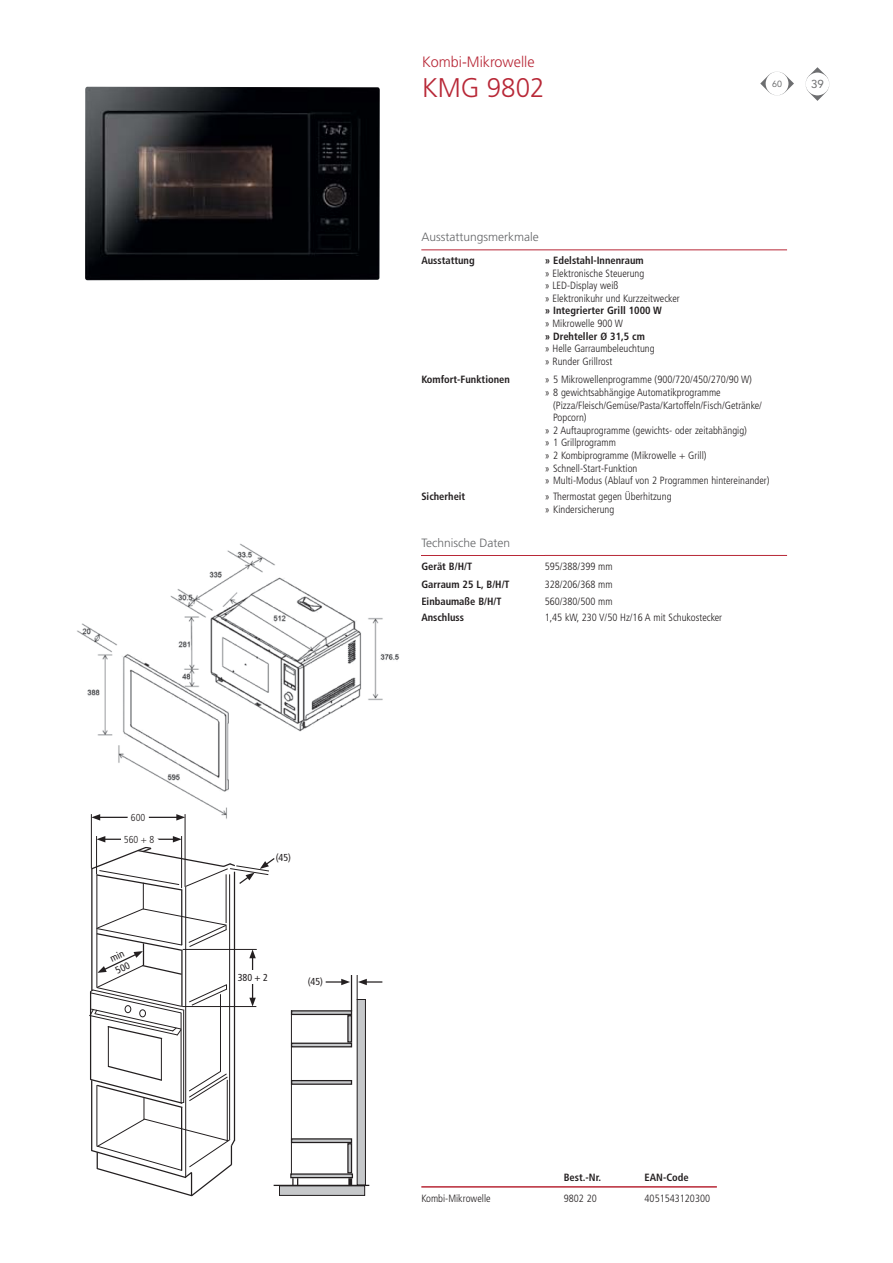
<style>
.page{position:relative;width:893px;height:1263px;background:#fff}
.page>*{position:absolute;margin:0;border:0;box-sizing:border-box;transform-origin:0 0}
.t1{font:300 27px "Frutiger LT Std";color:#b82837;scale:.96 1}
.t2{font:300 15px "Frutiger LT Std";color:#b82837;scale:.96 1}
.t3{font:300 12px "Frutiger LT Std";color:#636466}
.t4{font:11.55px "Avenir";color:#6d6e70}
.t5{font:300 condensed 10.5px/12.6px "Frutiger LT Std";color:#231f20}
.t6{font:700 condensed 10.5px "Frutiger LT Std";color:#231f20}
.t7{font:condensed 10.05px/12.6px "Frutiger LT Std";color:#231f20}
.t8{font:300 condensed 10.05px "Frutiger LT Std";color:#231f20}
.t9{font:8.85px "Avenir";color:#6d6e70}
</style>
<div class="page">
<img style="left:85px;top:87px;width:295px;height:193px">
<hr style="left:421px;top:249px;width:366px;height:1px;background:#b82837">
<hr style="left:421px;top:555px;width:123px;height:1px;background:#b82837">
<hr style="left:544px;top:555px;width:243px;height:1px;background:#b82837">
<svg style="left:805px;top:67px;width:24px;height:34px"></svg>
<svg style="left:760px;top:72px;width:34px;height:23px"></svg>
<img style="left:77px;top:543px;width:323px;height:263px">
<hr style="left:234px;top:872px;width:1px;height:269px;background:#231f20">
<hr style="left:229px;top:874px;width:1px;height:266px;background:#231f20">
<hr style="left:185px;top:887px;width:1px;height:290px;background:#231f20">
<hr style="left:220px;top:994px;width:1px;height:78px;background:#231f20">
<hr style="left:90px;top:992px;width:1px;height:88px;background:#231f20">
<hr style="left:183px;top:1010px;width:1px;height:92px;background:#231f20">
<hr style="left:181px;top:1013px;width:1px;height:90px;background:#231f20">
<svg style="left:90px;top:1065px;width:146px;height:132px"></svg>
<hr style="left:161px;top:1039px;width:1px;height:41px;background:#231f20">
<hr style="left:108px;top:1026px;width:1px;height:41px;background:#231f20">
<svg style="left:89px;top:806px;width:202px;height:234px"></svg>
<hr style="left:291px;top:1174px;width:61px;height:4px;background:#c6c8ca">
<div style="left:290px;top:1173px;width:63px;height:5px;border:1px solid #231f20"></div>
<hr style="left:291px;top:1139px;width:60px;height:3px;background:#c6c8ca">
<div style="left:291px;top:1138px;width:61px;height:5px;border:1px solid #231f20"></div>
<hr style="left:291px;top:1081px;width:60px;height:3px;background:#c6c8ca">
<div style="left:291px;top:1080px;width:61px;height:5px;border:1px solid #231f20"></div>
<div style="left:291px;top:1043px;width:61px;height:4px;border:1px solid #231f20"></div>
<hr style="left:291px;top:1011px;width:60px;height:3px;background:#c6c8ca">
<div style="left:291px;top:1010px;width:61px;height:5px;border:1px solid #231f20"></div>
<hr style="left:348px;top:1016px;width:3px;height:26px;background:#c6c8ca">
<div style="left:347px;top:1015px;width:5px;height:28px;border:1px solid #231f20"></div>
<hr style="left:348px;top:1144px;width:3px;height:29px;background:#c6c8ca">
<div style="left:347px;top:1143px;width:5px;height:30px;border:1px solid #231f20"></div>
<div style="left:279px;top:1186px;width:85px;height:9px;background:#c6c8ca"></div>
<div style="left:279px;top:1185px;width:86px;height:11px;border:1px solid #231f20"></div>
<hr style="left:273px;top:1185px;width:96px;height:1px;background:#231f20">
<div style="left:357px;top:1000px;width:8px;height:185px;background:#c6c8ca"></div>
<div style="left:356px;top:999px;width:10px;height:186px;border:1px solid #231f20"></div>
<hr style="left:351px;top:975px;width:1px;height:36px;background:#231f20">
<hr style="left:291px;top:1010px;width:1px;height:164px;background:#231f20">
<svg style="left:292px;top:1178px;width:6px;height:7px"></svg>
<svg style="left:348px;top:1178px;width:4px;height:7px"></svg>
<svg style="left:356px;top:975px;width:26px;height:25px"></svg>
<svg style="left:325px;top:978px;width:25px;height:8px"></svg>
<hr style="left:421px;top:1186px;width:296px;height:2px;background:#b82837">
<p class="t8" style="left:131px;top:813px;width:16px">600</p>
<p class="t8" style="left:124px;top:835px;width:32px">560 + 8</p>
<p class="t7" style="left:108px;top:954px;width:16px;rotate:-26deg">min<br>500</p>
<p class="t7" style="left:276px;top:851px;width:17px">(45)</p>
<p class="t7" style="left:238px;top:971px;width:32px">380 + 2</p>
<p class="t7" style="left:308px;top:975px;width:17px">(45)</p>
<h2 class="t2" style="left:422px;top:53px;width:119px">Kombi-Mikrowelle</h2>
<h1 class="t1" style="left:422px;top:72px;width:129px">KMG 9802</h1>
<p class="t9" style="left:772px;top:80px;width:11px">60</p>
<p class="t4" style="left:811px;top:79px;width:14px">39</p>
<p class="t3" style="left:421px;top:230px;width:119px">Ausstattungsmerkmale</p>
<p class="t6" style="left:421px;top:256px;width:55px">Ausstattung</p>
<p class="t6" style="left:544px;top:256px;width:100px">» Edelstahl-Innenraum</p>
<p class="t5" style="left:544px;top:267px;width:137px">» Elektronische Steuerung<br>» LED-Display weiß<br>» Elektronikuhr und Kurzzeitwecker</p>
<p class="t6" style="left:544px;top:306px;width:119px">» Integrierter Grill 1000 W</p>
<p class="t5" style="left:544px;top:318px;width:80px">» Mikrowelle 900 W</p>
<p class="t6" style="left:544px;top:332px;width:102px">» Drehteller Ø 31,5 cm</p>
<p class="t5" style="left:544px;top:343px;width:111px">» Helle Garraumbeleuchtung » Runder Grillrost</p>
<p class="t6" style="left:421px;top:375px;width:90px">Komfort-Funktionen</p>
<p class="t5" style="left:544px;top:374px;width:209px">» 5 Mikrowellenprogramme (900/720/450/270/90 W) » 8 gewichtsabhängige Automatikprogramme</p>
<p class="t5" style="left:553px;top:399px;width:210px">(Pizza/Fleisch/Gemüse/Pasta/Kartoffeln/Fisch/Getränke/</p>
<p class="t5" style="left:553px;top:412px;width:35px">Popcorn)</p>
<p class="t5" style="left:544px;top:424px;width:204px">» 2 Auftauprogramme (gewichts- oder zeitabhängig)</p>
<p class="t5" style="left:544px;top:437px;width:73px">» 1 Grillprogramm</p>
<p class="t5" style="left:544px;top:449px;width:163px">» 2 Kombiprogramme (Mikrowelle + Grill)</p>
<p class="t5" style="left:544px;top:462px;width:94px">» Schnell-Start-Funktion</p>
<p class="t5" style="left:544px;top:475px;width:226px">» Multi-Modus (Ablauf von 2 Programmen hintereinander)</p>
<p class="t6" style="left:421px;top:492px;width:45px">Sicherheit</p>
<p class="t5" style="left:544px;top:491px;width:128px">» Thermostat gegen Überhitzung » Kindersicherung</p>
<p class="t3" style="left:421px;top:536px;width:90px">Technische Daten</p>
<p class="t6" style="left:421px;top:562px;width:52px">Gerät B/H/T</p>
<p class="t5" style="left:544px;top:560px;width:69px">595/388/399 mm</p>
<p class="t6" style="left:421px;top:580px;width:90px">Garraum 25 L, B/H/T</p>
<p class="t5" style="left:544px;top:579px;width:69px">328/206/368 mm</p>
<p class="t6" style="left:421px;top:596px;width:82px">Einbaumaße B/H/T</p>
<p class="t5" style="left:544px;top:595px;width:69px">560/380/500 mm</p>
<p class="t6" style="left:421px;top:613px;width:44px">Anschluss</p>
<p class="t5" style="left:544px;top:612px;width:179px">1,45 kW, 230 V/50 Hz/16 A mit Schukostecker</p>
<p class="t6" style="left:563px;top:1172px;width:39px">Best.-Nr.</p>
<p class="t6" style="left:644px;top:1172px;width:46px">EAN-Code</p>
<p class="t5" style="left:421px;top:1192px;width:71px">Kombi-Mikrowelle</p>
<p class="t5" style="left:563px;top:1192px;width:34px">9802 20</p>
<p class="t5" style="left:644px;top:1192px;width:67px">4051543120300</p>
</div>
